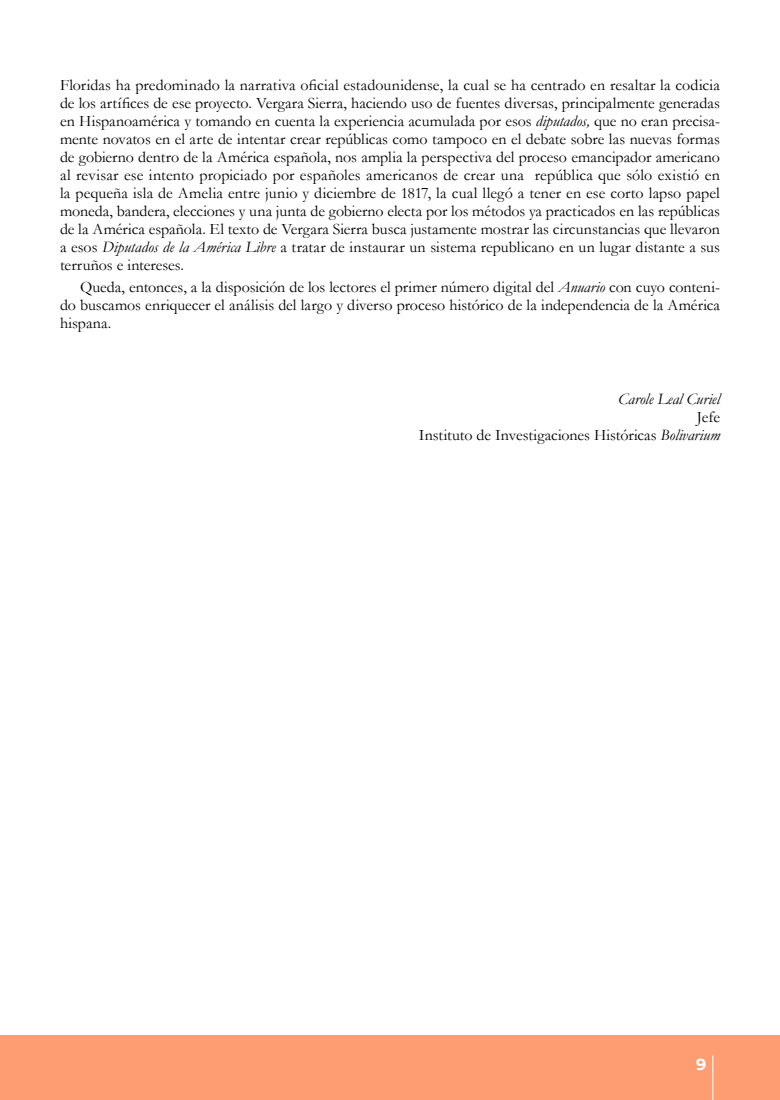
<style>
.page{position:relative;width:780px;height:1100px;background:#fff}
.page>*{position:absolute;margin:0;border:0;box-sizing:border-box;transform-origin:0 0}
.t1{font:16px/18px "Garamond";color:#000;text-align:justify}
.t2{font:italic 16px "Garamond";letter-spacing:-.005em;color:#000}
.t3{font:700 16px "Montserrat";color:#fff}
.s1{font-style:italic}
</style>
<div class="page">
<div style="left:0;top:1035px;width:780px;height:65px;background:#ff9d72"></div>
<hr style="left:712px;top:1055px;width:1px;height:45px;background:#fff">
<p class="t1" style="left:60px;top:76px;width:662px">Floridas ha predominado la narrativa oficial estadounidense, la cual se ha centrado en resaltar la codicia de los artífices de ese proyecto. Vergara Sierra, haciendo uso de fuentes diversas, principalmente generadas en Hispanoamérica y tomando en cuenta la experiencia acumulada por esos <span class="s1">diputados,</span> que no eran precisa&shy;mente novatos en el arte de intentar crear repúblicas como tampoco en el debate sobre las nuevas formas de gobierno dentro de la América española, nos amplia la perspectiva del proceso emancipador americano al revisar ese intento propiciado por españoles americanos de crear una república que sólo existió en la pequeña isla de Amelia entre junio y diciembre de 1817, la cual llegó a tener en ese corto lapso papel moneda, bandera, elecciones y una junta de gobierno electa por los métodos ya practicados en las repúblicas de la América española. El texto de Vergara Sierra busca justamente mostrar las circunstancias que llevaron a esos <span class="s1">Diputados de la América Libre</span> a tratar de instaurar un sistema republicano en un lugar distante a sus terruños e intereses.</p>
<p class="t1" style="left:60px;top:277px;width:662px;text-indent:20px">Queda, entonces, a la disposición de los lectores el primer número digital del <span class="s1">Anuario</span> con cuyo conteni&shy;do buscamos enriquecer el análisis del largo y diverso proceso histórico de la independencia de la América hispana.</p>
<p class="t2" style="left:618px;top:388px;width:103px">Carole Leal Curiel</p>
<p class="t1" style="left:419px;top:408px;width:303px;text-align:right">Jefe<br>Instituto de Investigaciones Históricas <span class="s1">Bolivarium</span></p>
<p class="t3" style="left:696px;top:1053px;width:12px">9</p>
</div>
